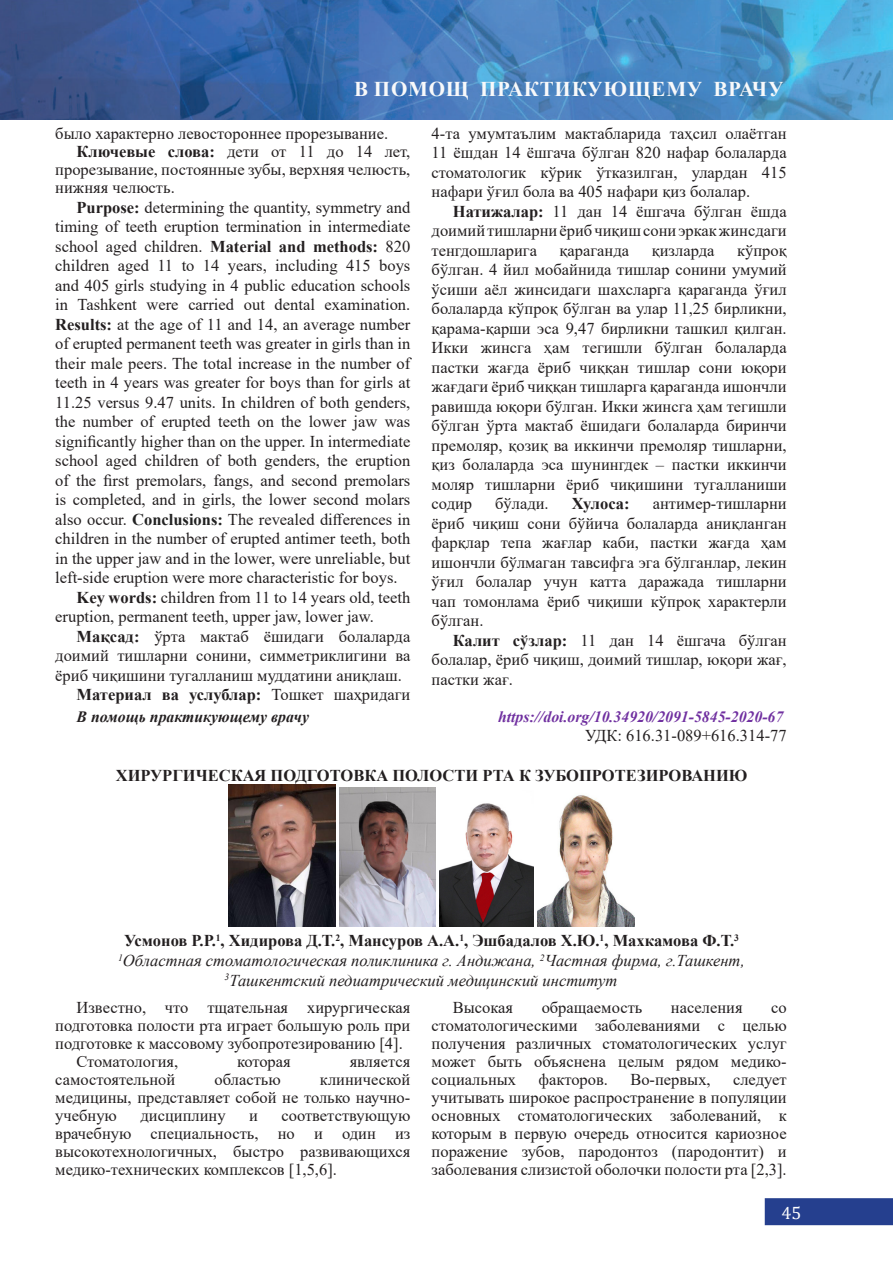
<style>
.page{position:relative;width:893px;height:1263px;background:#fff}
.page>*{position:absolute;margin:0;border:0;box-sizing:border-box;transform-origin:0 0}
.t1{font:700 21px "Times New Roman";letter-spacing:.035em;color:#f8f9fa}
.t2{font:18px "Cambria";color:#fff}
.Normal__Web__Normal{font:16.5px/19.5px "Times New Roman";color:#231f20;text-align:justify}
.t3{font:700 16.5px "Times New Roman";color:#231f20}
.t4{font:italic 16.5px/19.8px "Times New Roman";color:#231f20}
.t5{font:italic 700 15.75px "Times New Roman";color:#7030a0}
.t6{font:italic 700 15.75px "Times New Roman";color:#231f20}
.s1{font-weight:700}
.s2{font-weight:700;color:#222}
.s3{font-weight:400}
</style>
<div class="page">
<img style="left:0;top:0;width:893px;height:120px">
<div style="left:765px;top:1199px;width:127px;height:25px;background:#253f8e"></div>
<div style="left:765px;top:1198px;width:128px;height:27px;border:2px solid #253f8e"></div>
<img style="left:229px;top:784px;width:106px;height:142px">
<img style="left:339px;top:787px;width:96px;height:139px">
<img style="left:439px;top:803px;width:95px;height:123px">
<img style="left:538px;top:795px;width:97px;height:131px">
<p class="t1" style="left:354px;top:74px;width:431px">В ПОМОЩ ПРАКТИКУЮЩЕМУ ВРАЧУ</p>
<p class="Normal__Web__Normal" style="left:55px;top:123px;width:334px">было характерно левостороннее прорезывание.</p>
<p class="Normal__Web__Normal" style="left:55px;top:142px;width:357px;line-height:18px;text-indent:21px"><span class="s1">Ключевые слова:</span> дети от 11 до 14 лет, прорезывание, постоянные зубы, верхняя челюсть, нижняя челюсть.</p>
<p class="Normal__Web__Normal" style="left:55px;top:197px;width:357px;text-indent:21px"><span class="s1">Purpose:</span> determining the quantity, symmetry and timing of teeth eruption termination in intermediate school aged children. <span class="s1">Material and methods:</span> 820 children aged 11 to 14 years, including 415 boys and 405 girls studying in 4 public education schools in Tashkent were carried out dental examination.<br><span class="s1">Results:</span> at the age of 11 and 14, an average number of erupted permanent teeth was greater in girls than in their male peers. The total increase in the number of teeth in 4 years was greater for boys than for girls at 11.25 versus 9.47 units. In children of both genders, the number of erupted teeth on the lower jaw was significantly higher than on the upper. In intermediate school aged children of both genders, the eruption of the first premolars, fangs, and second premolars is completed, and in girls, the lower second molars also occur. <span class="s2">Conclusions:</span> The revealed differences in children in the number of erupted antimer teeth, both in the upper jaw and in the lower, were unreliable, but left-side eruption were more characteristic for boys.</p>
<p class="Normal__Web__Normal" style="left:55px;top:587px;width:357px;text-indent:21px"><span class="s1">Key words:</span> children from 11 to 14 years old, teeth eruption, permanent teeth, upper jaw, lower jaw.</p>
<p class="Normal__Web__Normal" style="left:55px;top:626px;width:357px;text-indent:21px"><span class="s1">Мақсад:</span> ўрта мактаб ёшидаги болаларда доимий тишларни сонини, симметриклигини ва ёриб чиқишини тугалланиш муддатини аниқлаш.</p>
<p class="t3" style="left:77px;top:683px;width:335px">Материал ва услублар: <span class="s3">Тошкет шаҳридаги</span></p>
<p class="Normal__Web__Normal" style="left:432px;top:123px;width:357px">4-та умумтаълим мактабларида таҳсил олаётган 11 ёшдан 14 ёшгача бўлган 820 нафар болаларда стоматологик кўрик ўтказилган, улардан 415 нафари ўғил бола ва 405 нафари қиз болалар.</p>
<p class="Normal__Web__Normal" style="left:432px;top:201px;width:357px;text-indent:21px"><span class="s1">Натижалар:</span> 11 дан 14 ёшгача бўлган ёшда доимий тишларни ёриб чиқиш сони эркак жинсдаги тенгдошларига</p>
<p class="Normal__Web__Normal" style="left:432px;top:240px;width:357px;text-indent:305px">кўпроқ бўлган. 4 йил мобайнида тишлар сонини умумий ўсиши аёл жинсидаги шахсларга қараганда ўғил болаларда кўпроқ бўлган ва улар 11,25 бирликни, қарама-қарши эса 9,47 бирликни ташкил қилган.<br>Икки жинсга ҳам тегишли бўлган болаларда пастки жағда ёриб чиққан тишлар сони юқори жағдаги ёриб чиққан тишларга қараганда ишончли равишда юқори бўлган. Икки жинсга ҳам тегишли бўлган ўрта мактаб ёшидаги болаларда биринчи премоляр, қозиқ ва иккинчи премоляр тишларни, қиз болаларда эса шунингдек – пастки иккинчи моляр тишларни ёриб чиқишини тугалланиши содир</p>
<p class="Normal__Web__Normal" style="left:560px;top:240px;width:71px">қараганда</p>
<p class="Normal__Web__Normal" style="left:652px;top:240px;width:64px">қизларда</p>
<p class="Normal__Web__Normal" style="left:495px;top:493px;width:55px">бўлади.</p>
<p class="t3" style="left:572px;top:492px;width:59px">Хулоса:</p>
<p class="Normal__Web__Normal" style="left:432px;top:493px;width:357px;text-indent:221px">антимер-тишларни ёриб чиқиш сони бўйича болаларда аниқланган фарқлар тепа жағлар каби, пастки жағда ҳам ишончли бўлмаган тавсифга эга бўлганлар, лекин ўғил болалар учун катта даражада тишларни чап томонлама ёриб чиқиши кўпроқ характерли бўлган.</p>
<p class="Normal__Web__Normal" style="left:432px;top:630px;width:357px;text-indent:21px"><span class="s1">Калит сўзлар:</span> 11 дан 14 ёшгача бўлган болалар, ёриб чиқиш, доимий тишлар, юқори жағ, пастки жағ.</p>
<p class="t6" style="left:77px;top:705px;width:234px">В помощь практикующему врачу</p>
<p class="t5" style="left:498px;top:705px;width:287px">https://doi.org/10.34920/2091-5845-2020-67</p>
<p class="Normal__Web__Normal" style="left:585px;top:725px;width:203px">УДК: 616.31-089+616.314-77</p>
<p class="t3" style="left:116px;top:763px;width:633px">ХИРУРГИЧЕСКАЯ ПОДГОТОВКА ПОЛОСТИ РТА К ЗУБОПРОТЕЗИРОВАНИЮ</p>
<p class="t3" style="left:124px;top:929px;width:616px">Усмонов Р.Р.<sup>1</sup>, Хидирова Д.Т.<sup>2</sup>, Мансуров А.А.<sup>1</sup>, Эшбадалов Х.Ю.<sup>1</sup>, Махкамова Ф.Т.<sup>3</sup></p>
<p class="t4" style="left:225px;top:950px;width:522px;text-indent:-106px"><sup>1</sup>Областная стоматологическая поликлиника г. Андижана, <sup>2</sup>Частная фирма, г.Ташкент,<br><sup>3</sup>Ташкентский педиатрический медицинский институт</p>
<p class="Normal__Web__Normal" style="left:55px;top:998px;width:357px;line-height:18px;text-indent:21px">Известно, что тщательная хирургическая подготовка полости рта играет большую роль при подготовке к массовому зубопротезированию [4].</p>
<p class="Normal__Web__Normal" style="left:77px;top:1051px;width:103px">Стоматология,</p>
<p class="Normal__Web__Normal" style="left:237px;top:1051px;width:55px">которая</p>
<p class="Normal__Web__Normal" style="left:350px;top:1051px;width:62px">является</p>
<p class="Normal__Web__Normal" style="left:55px;top:1069px;width:121px">самостоятельной</p>
<p class="Normal__Web__Normal" style="left:215px;top:1069px;width:68px">областью</p>
<p class="Normal__Web__Normal" style="left:453px;top:997px;width:62px">Высокая</p>
<p class="Normal__Web__Normal" style="left:542px;top:997px;width:102px">обращаемость</p>
<p class="Normal__Web__Normal" style="left:671px;top:997px;width:73px">населения</p>
<p class="Normal__Web__Normal" style="left:432px;top:998px;width:357px;line-height:18px;text-indent:339px">со стоматологическими заболеваниями с целью получения различных стоматологических услуг может быть объяснена целым рядом медико&shy;социальных</p>
<p class="Normal__Web__Normal" style="left:539px;top:1069px;width:71px">факторов.</p>
<p class="Normal__Web__Normal" style="left:630px;top:1069px;width:82px">Во-первых,</p>
<p class="Normal__Web__Normal" style="left:55px;top:1070px;width:357px;line-height:18px;text-indent:265px">клинической медицины, представляет собой не только научно&shy;учебную</p>
<p class="Normal__Web__Normal" style="left:432px;top:1070px;width:357px;line-height:18px;text-indent:301px">следует учитывать широкое распространение в популяции основных стоматологических заболеваний, к которым в первую очередь относится кариозное поражение зубов, пародонтоз (пародонтит) и заболевания слизистой оболочки полости рта [2,3].</p>
<p class="Normal__Web__Normal" style="left:55px;top:1106px;width:357px;line-height:18px;text-indent:226px">соответствующую врачебную специальность, но и один из высокотехнологичных, быстро развивающихся медико-технических комплексов [1,5,6].</p>
<p class="Normal__Web__Normal" style="left:140px;top:1105px;width:87px">дисциплину</p>
<p class="Normal__Web__Normal" style="left:249px;top:1105px;width:10px">и</p>
<p class="t2" style="left:782px;top:1202px;width:21px">45</p>
</div>
